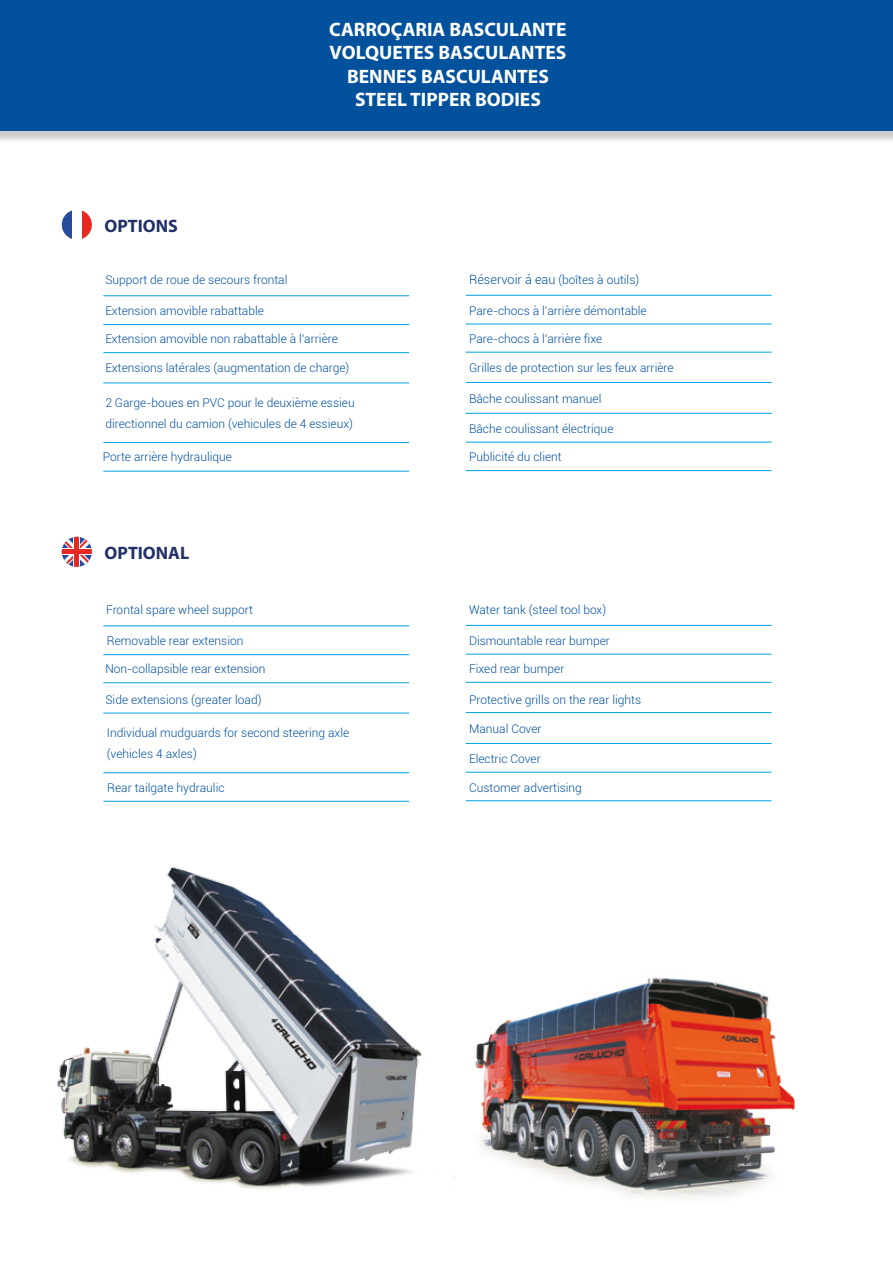
<style>
.page{position:relative;width:893px;height:1263px;background:#fff}
.page>*{position:absolute;margin:0;border:0;box-sizing:border-box;transform-origin:0 0}
.t1{font:700 19.5px/23.4px "Myriad Pro";color:#fff;text-align:center}
.t2{font:700 18px "Myriad Pro";color:#223068}
.t3{font:300 12px/21px "Roboto";color:#004f9f}
.s1{font-size:12.75px}
</style>
<div class="page">
<div style="left:0;top:0;width:893px;height:131px;background:#02519c"></div>
<hr style="left:103px;top:295px;width:306px;height:1px;background:#009fe3">
<hr style="left:103px;top:324px;width:306px;height:1px;background:#009fe3">
<hr style="left:103px;top:352px;width:306px;height:1px;background:#009fe3">
<hr style="left:103px;top:383px;width:306px;height:1px;background:#009fe3">
<hr style="left:103px;top:442px;width:306px;height:1px;background:#009fe3">
<hr style="left:103px;top:471px;width:306px;height:1px;background:#009fe3">
<hr style="left:466px;top:295px;width:306px;height:1px;background:#009fe3">
<hr style="left:466px;top:324px;width:306px;height:1px;background:#009fe3">
<hr style="left:466px;top:352px;width:306px;height:1px;background:#009fe3">
<hr style="left:466px;top:382px;width:306px;height:1px;background:#009fe3">
<hr style="left:466px;top:413px;width:306px;height:1px;background:#009fe3">
<hr style="left:466px;top:442px;width:306px;height:1px;background:#009fe3">
<hr style="left:466px;top:470px;width:306px;height:1px;background:#009fe3">
<hr style="left:103px;top:625px;width:306px;height:1px;background:#009fe3">
<hr style="left:103px;top:654px;width:306px;height:1px;background:#009fe3">
<hr style="left:103px;top:682px;width:306px;height:1px;background:#009fe3">
<hr style="left:103px;top:713px;width:306px;height:1px;background:#009fe3">
<hr style="left:103px;top:772px;width:306px;height:1px;background:#009fe3">
<hr style="left:103px;top:801px;width:306px;height:1px;background:#009fe3">
<hr style="left:466px;top:625px;width:306px;height:1px;background:#009fe3">
<hr style="left:466px;top:654px;width:306px;height:1px;background:#009fe3">
<hr style="left:466px;top:682px;width:306px;height:1px;background:#009fe3">
<hr style="left:466px;top:712px;width:306px;height:1px;background:#009fe3">
<hr style="left:466px;top:743px;width:306px;height:1px;background:#009fe3">
<hr style="left:466px;top:772px;width:306px;height:1px;background:#009fe3">
<hr style="left:466px;top:800px;width:306px;height:1px;background:#009fe3">
<svg style="left:62px;top:211px;width:9px;height:28px"></svg>
<svg style="left:82px;top:210px;width:10px;height:29px"></svg>
<svg style="left:62px;top:537px;width:30px;height:30px"></svg>
<svg style="left:74px;top:537px;width:6px;height:30px"></svg>
<svg style="left:62px;top:549px;width:30px;height:6px"></svg>
<hr style="left:75px;top:537px;width:4px;height:30px;background:#e62a23">
<hr style="left:62px;top:550px;width:30px;height:4px;background:#e62a23">
<img style="left:57px;top:866px;width:365px;height:323px">
<img style="left:474px;top:977px;width:324px;height:221px">
<h2 class="t2" style="left:105px;top:214px;width:75px">OPTIONS</h2>
<h1 class="t1" style="left:329px;top:17px;width:239px">CARROÇARIA BASCULANTE<br>VOLQUETES BASCULANTES<br>BENNES BASCULANTES<br>STEEL TIPPER BODIES</h1>
<p class="t3" style="left:105px;top:270px;width:184px">Support de roue de secours frontal</p>
<p class="t3" style="left:105px;top:300px;width:160px">Extension amovible rabattable</p>
<p class="t3" style="left:105px;top:329px;width:234px">Extension amovible non rabattable à l’arrière</p>
<p class="t3" style="left:469px;top:270px;width:172px"><span class="s1">Réservoir á eau</span> (boîtes à outils)</p>
<p class="t3" style="left:469px;top:300px;width:179px">Pare-chocs à l’arrière démontable</p>
<p class="t3" style="left:469px;top:329px;width:135px">Pare-chocs à l’arrière fixe</p>
<p class="t3" style="left:105px;top:357px;width:246px">Extensions latérales (augmentation de charge)</p>
<p class="t3" style="left:469px;top:357px;width:206px">Grilles de protection sur les feux arrière</p>
<p class="t3" style="left:105px;top:393px;width:251px">2 Garge-boues en PVC pour le deuxième essieu directionnel du camion (vehicules de 4 essieux)</p>
<p class="t3" style="left:103px;top:446px;width:131px">Porte arrière hydraulique</p>
<h2 class="t2" style="left:105px;top:541px;width:86px">OPTIONAL</h2>
<p class="t3" style="left:106px;top:600px;width:148px">Frontal spare wheel support</p>
<p class="t3" style="left:107px;top:630px;width:138px">Removable rear extension</p>
<p class="t3" style="left:105px;top:659px;width:162px">Non-collapsible rear extension</p>
<p class="t3" style="left:469px;top:388px;width:134px">Bâche coulissant manuel</p>
<p class="t3" style="left:469px;top:418px;width:146px">Bâche coulissant électrique</p>
<p class="t3" style="left:469px;top:446px;width:94px">Publicité du client</p>
<p class="t3" style="left:469px;top:600px;width:139px">Water tank (steel tool box)</p>
<p class="t3" style="left:469px;top:630px;width:142px">Dismountable rear bumper</p>
<p class="t3" style="left:469px;top:659px;width:97px">Fixed rear bumper</p>
<p class="t3" style="left:105px;top:689px;width:158px">Side extensions (greater load)</p>
<p class="t3" style="left:469px;top:689px;width:174px">Protective grills on the rear lights</p>
<p class="t3" style="left:107px;top:723px;width:244px">Individual mudguards for second steering axle (vehicles 4 axles)</p>
<p class="t3" style="left:107px;top:778px;width:119px">Rear tailgate hydraulic</p>
<p class="t3" style="left:469px;top:718px;width:74px">Manual Cover</p>
<p class="t3" style="left:469px;top:748px;width:73px">Electric Cover</p>
<p class="t3" style="left:469px;top:777px;width:114px">Customer advertising</p>
</div>
